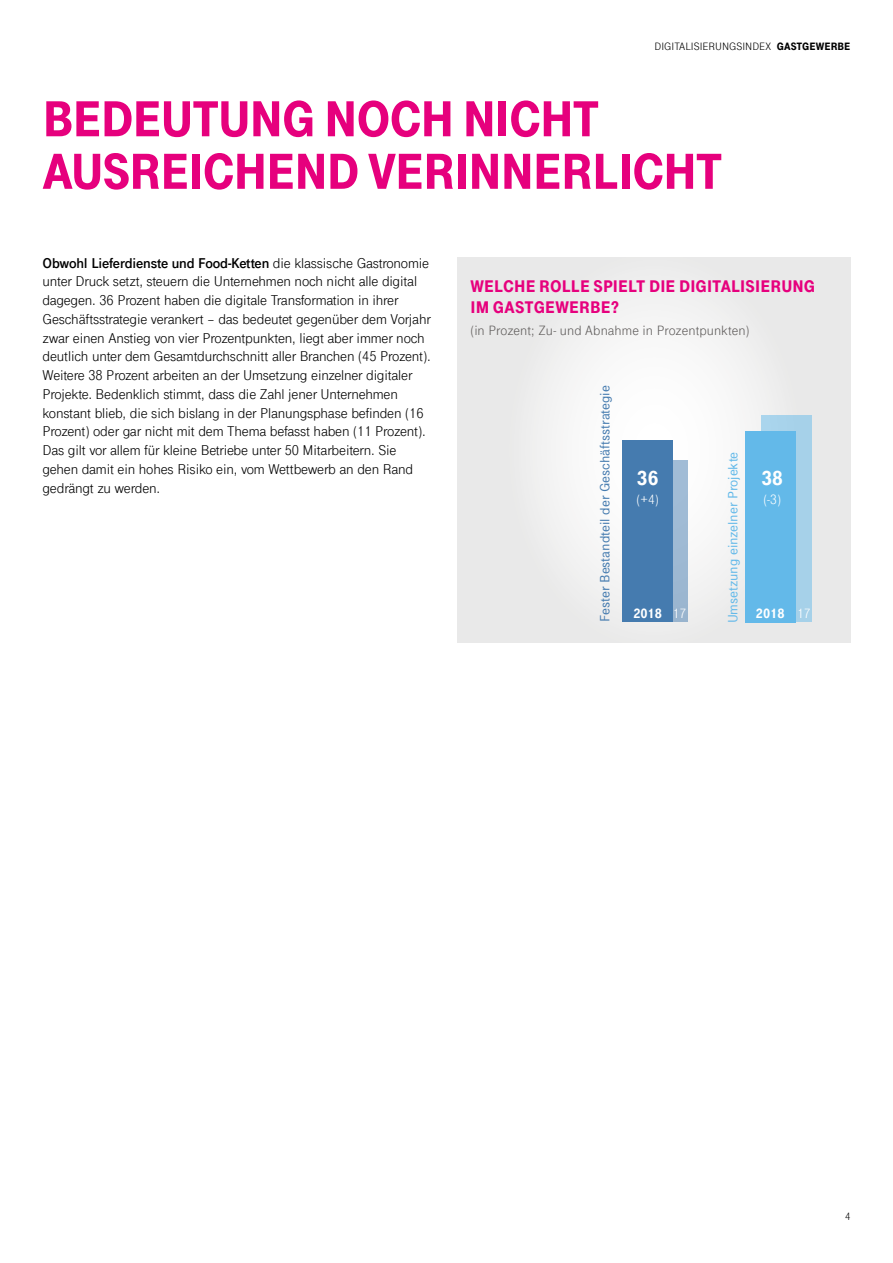
<style>
.page{position:relative;width:893px;height:1263px;background:#fff}
.page>*{position:absolute;margin:0;border:0;box-sizing:border-box;transform-origin:0 0}
.t1{font:900 52.5px/52.5px "Tele Grotesk Next";letter-spacing:-.02em;color:#e6007d}
.t2{font:900 21.3px "Tele Grotesk Next";color:#fff}
.t3{font:900 17.85px/21.3px "Tele Grotesk Next";letter-spacing:.005em;color:#e6007d}
.t4{font:15px/18.8px "Tele Grotesk Next";letter-spacing:-.01em;color:#000}
.t5{font:14.25px "Tele Grotesk Next";letter-spacing:.005em;color:#615e5d}
.t6{font:500 14.25px "Tele Grotesk Next";color:#457baf}
.t7{font:500 14.25px "Tele Grotesk Next";color:#63b9e9}
.t8{font:900 14.25px "Tele Grotesk Next";color:#fff}
.t9{font:14.25px "Tele Grotesk Next";color:#fff}
.t10{font:11.25px "Tele Grotesk Next";color:#000}
.s1{font-weight:900}
.s2{font-weight:700}
.s3{font-weight:400}
</style>
<div class="page">
<div style="left:458px;top:257px;width:392px;height:386px;background:linear-gradient(to bottom,#f0f0f0,#eee)"></div>
<div style="left:622px;top:440px;width:50px;height:181px;background:#457baf"></div>
<div style="left:761px;top:415px;width:51px;height:207px;background:#a6d1e9"></div>
<svg style="left:638px;top:460px;width:50px;height:162px"></svg>
<div style="left:745px;top:431px;width:51px;height:192px;background:#63b9e9"></div>
<p class="t10" style="left:655px;top:40px;width:197px">DIGITALISIERUNGSINDEX <span class="s1">GASTGEWERBE</span></p>
<h1 class="t1" style="left:43px;top:93px;width:682px">BEDEUTUNG NOCH NICHT<br>AUSREICHEND VERINNERLICHT</h1>
<p class="t4" style="left:43px;top:253px;width:390px"><span class="s2">Obwohl Lieferdienste und Food-Ketten</span> die klassische Gastronomie unter Druck setzt, steuern die Unternehmen noch nicht alle digital dagegen. 36 Prozent haben die digitale Transformation in ihrer Geschäftsstrategie verankert – das bedeutet gegenüber dem Vorjahr zwar einen Anstieg von vier Prozentpunkten, liegt aber immer noch deutlich unter dem Gesamtdurchschnitt aller Branchen (45 Prozent).<br>Weitere 38 Prozent arbeiten an der Umsetzung einzelner digitaler Projekte. Bedenklich stimmt, dass die Zahl jener Unternehmen konstant blieb, die sich bislang in der Planungsphase befinden (16<br>Prozent) oder gar nicht mit dem Thema befasst haben (11 Prozent).<br>Das gilt vor allem für kleine Betriebe unter 50 Mitarbeitern. Sie gehen damit ein hohes Risiko ein, vom Wettbewerb an den Rand gedrängt zu werden.</p>
<p class="t3" style="left:470px;top:275px;width:346px">WELCHE ROLLE SPIELT DIE DIGITALISIERUNG<br>IM GASTGEWERBE?</p>
<p class="t5" style="left:470px;top:322px;width:280px">(in Prozent; Zu- und Abnahme in Prozentpunkten)</p>
<p class="t6" style="left:597px;top:622px;width:238px;rotate:-90deg">Fester Bestandteil der Geschäftsstrategie</p>
<p class="t7" style="left:725px;top:623px;width:173px;rotate:-90deg">Umsetzung einzelner Projekte</p>
<h2 class="t2" style="left:637px;top:466px;width:23px">36</h2>
<p class="t9" style="left:637px;top:492px;width:24px">(+4)</p>
<h2 class="t2" style="left:761px;top:466px;width:23px">38</h2>
<p class="t9" style="left:763px;top:492px;width:19px">(-3)</p>
<p class="t8" style="left:633px;top:605px;width:54px">2018 <span class="s3">17</span></p>
<p class="t8" style="left:756px;top:605px;width:56px">2018 <span class="s3">17</span></p>
<p class="t10" style="left:845px;top:1210px;width:7px">4</p>
</div>
